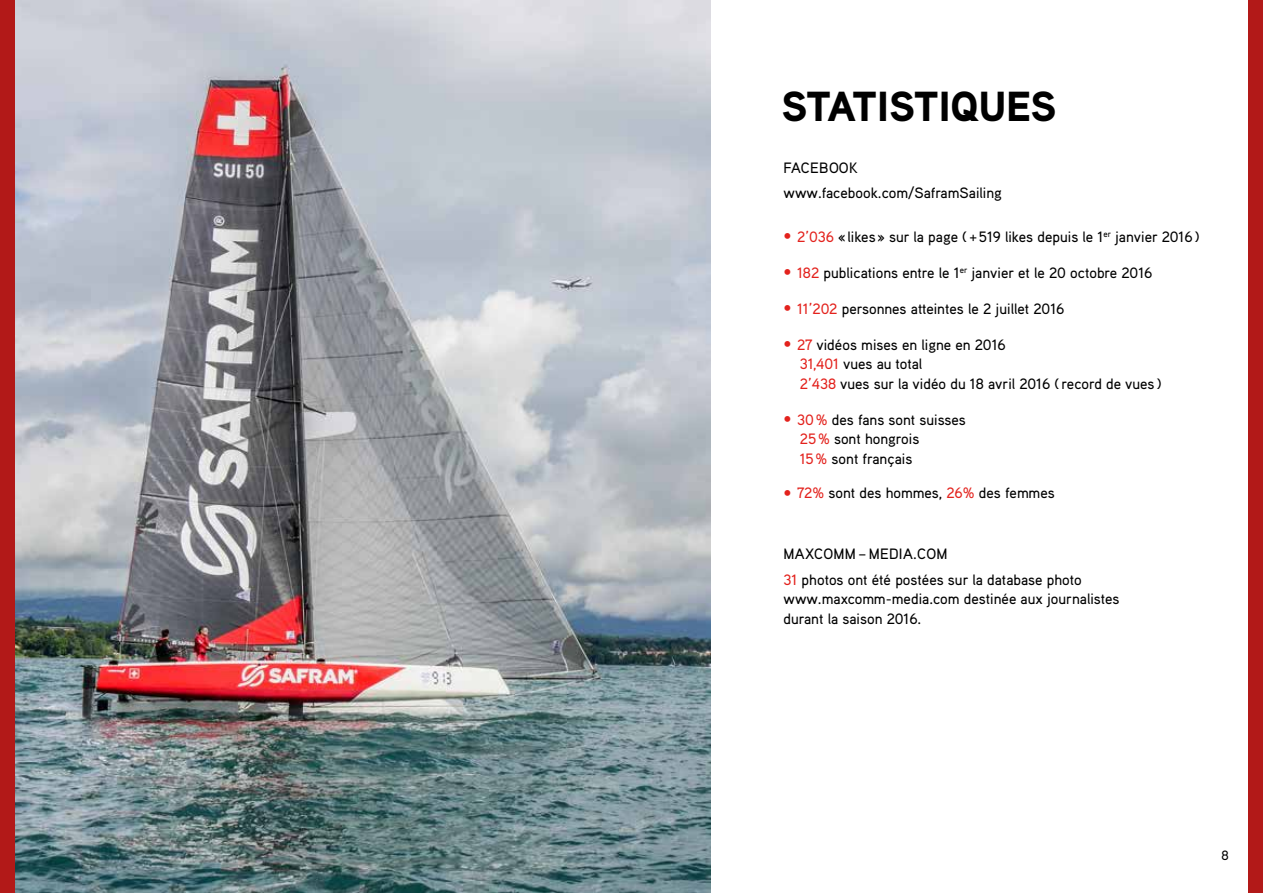
<style>
.page{position:relative;width:1263px;height:893px;background:#b21918}
.page>*{position:absolute;margin:0;border:0;box-sizing:border-box;transform-origin:0 0}
.t1{font:42px "Aaux Pro Black SC";color:#000}
.t2{font:500 15px/19.5px "Aaux Pro";color:#000}
.t3{font:500 13.5px "Aaux Pro";color:#000}
.s1{font-size:18px;color:#e3221d}
.s2{color:#e3221d}
</style>
<div class="page">
<div style="left:16px;top:0;width:1231px;height:893px;background:#fff"></div>
<img style="left:16px;top:0;width:694px;height:893px">
<h1 class="t1" style="left:781px;top:80px;width:277px">STATISTIQUES</h1>
<p class="t2" style="left:783px;top:154px;width:220px;line-height:25.5px">FACEBOOK www.facebook.com/SaframSailing</p>
<p class="t2" style="left:783px;top:226px;width:418px"><span class="s1">•</span> <span class="s2">2’036</span> « likes » sur la page (+519 likes depuis le 1<sup>er</sup> janvier 2016)</p>
<p class="t2" style="left:783px;top:262px;width:370px"><span class="s1">•</span> <span class="s2">182</span> publications entre le 1<sup>er</sup> janvier et le 20 octobre 2016</p>
<p class="t2" style="left:783px;top:298px;width:282px"><span class="s1">•</span> <span class="s2">11’202</span> personnes atteintes le 2 juillet 2016</p>
<p class="t2" style="left:800px;top:334px;width:363px;text-indent:-16px"><span class="s1">•</span> <span class="s2">27</span> vidéos mises en ligne en 2016<br><span class="s2">31,401</span> vues au total<br><span class="s2">2’438</span> vues sur la vidéo du 18 avril 2016 (record de vues )</p>
<p class="t2" style="left:800px;top:409px;width:168px;text-indent:-16px"><span class="s1">•</span> <span class="s2">30%</span> des fans sont suisses<br><span class="s2">25%</span> sont hongrois<br><span class="s2">15%</span> sont français</p>
<p class="t2" style="left:783px;top:483px;width:273px"><span class="s1">•</span> <span class="s2">72%</span> sont des hommes, <span class="s2">26%</span> des femmes</p>
<p class="t2" style="left:783px;top:541px;width:300px;line-height:25.5px">MAXCOMM – MEDIA.COM<br><span class="s2">31</span> photos ont été postées sur la database photo</p>
<p class="t2" style="left:783px;top:589px;width:338px">www.maxcomm-media.com destinée aux journalistes durant la saison 2016.</p>
<p class="t3" style="left:1221px;top:847px;width:9px">8</p>
</div>
